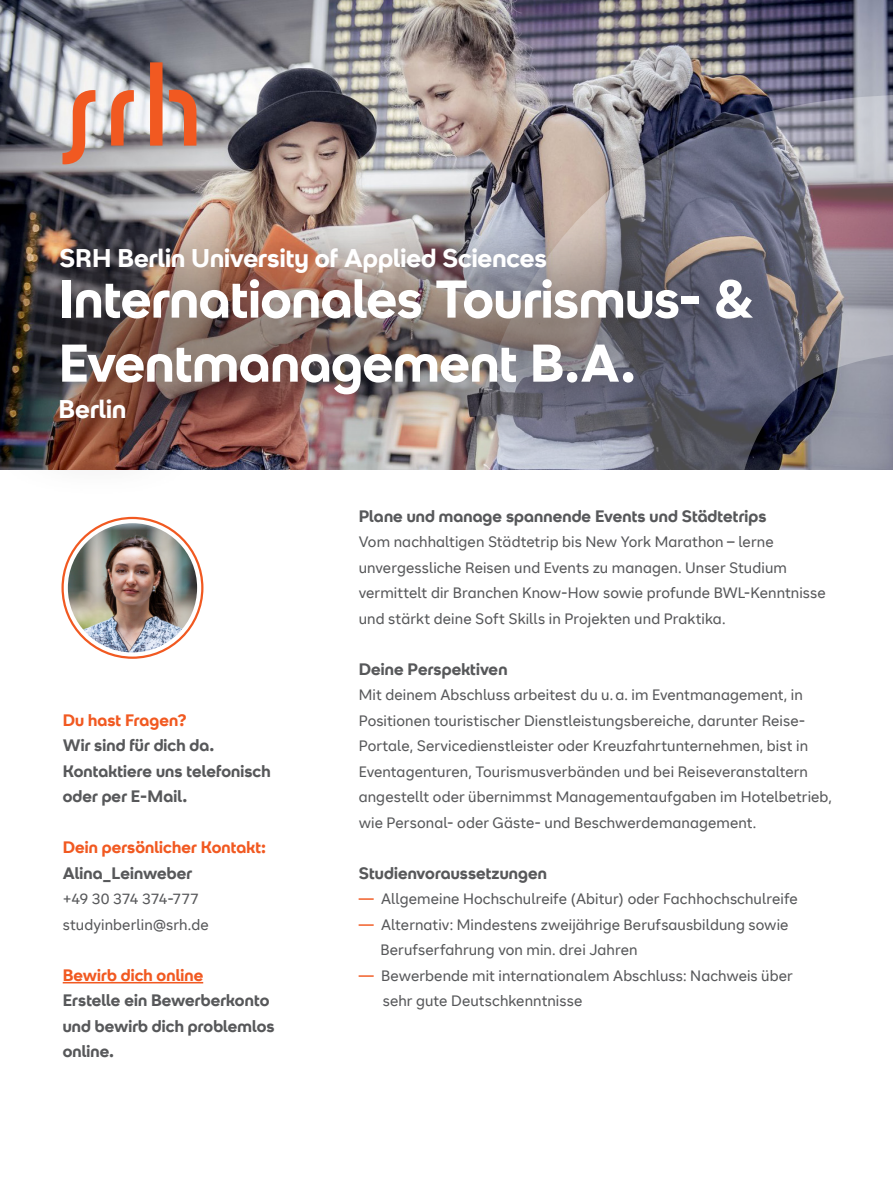
<style>
.page{position:relative;width:893px;height:1188px;background:#fff}
.page>*{position:absolute;margin:0;border:0;box-sizing:border-box;transform-origin:0 0}
.SRH_FS_FS_Titel_Head{font:700 52.95px/64.1px "SRH Headline";letter-spacing:-.005em;color:#fff}
.SRH_FS_FS_Titel_Bere{font:700 25.5px "SRH Headline";color:#fff}
.SRH_FS_FS_Titel_Head-2{font:700 25.5px "SRH Headline";color:#fff}
.SRH_FS_FS_Copy_210x2{font:700 16.5px/25.5px "SRH Headline";letter-spacing:.005em;color:#57585a}
.SRH_FS_FS_Subheadlin{font:700 16.5px/25.5px "SRH Headline";letter-spacing:.005em;color:#57585a}
.SRH_FS_FS_Subheadlin-2{font:700 16.5px "SRH Headline";letter-spacing:.005em;color:#f15921}
.SRH_FS_FS_Copy_210x2-2{font:15px/25.5px "SRH Text";letter-spacing:.005em;color:#57585a}
.SRH_FS_FS_Subheadlin-3{font:15px "SRH Text";letter-spacing:.005em;color:#57585a}
.SRH_FS_FS_Copy_210x2-3{font:15px "SRH Text";letter-spacing:-.02em;color:#57585a}
.s1{color:#f15921}
</style>
<div class="page">
<img style="left:0;top:0;width:893px;height:201px">
<img style="left:229px;top:94px;width:664px;height:376px">
<svg style="left:63px;top:62px;width:133px;height:102px"></svg>
<div style="left:0;top:201px;width:833px;height:297px;background:#231f20;opacity:.68"></div>
<img style="left:68px;top:523px;width:129px;height:129px;border-radius:65px">
<hr style="left:63px;top:982px;width:140px;height:1px;background:#f15921">
<p class="SRH_FS_FS_Titel_Bere" style="left:59px;top:243px;width:489px">SRH Berlin University of Applied Sciences</p>
<p class="SRH_FS_FS_Titel_Head" style="left:59px;top:267px;width:696px">Internationales Tourismus- &amp;<br>Eventmanagement B.A.</p>
<p class="SRH_FS_FS_Titel_Head-2" style="left:59px;top:394px;width:69px">Berlin</p>
<p class="SRH_FS_FS_Subheadlin-2" style="left:63px;top:710px;width:125px">Du hast Fragen?</p>
<p class="SRH_FS_FS_Subheadlin" style="left:63px;top:733px;width:153px">Wir sind für dich da.</p>
<p class="SRH_FS_FS_Subheadlin" style="left:63px;top:758px;width:209px">Kontaktiere uns telefonisch oder per E-Mail.</p>
<p class="SRH_FS_FS_Subheadlin-2" style="left:63px;top:838px;width:205px">Dein persönlicher Kontakt:</p>
<p class="SRH_FS_FS_Subheadlin" style="left:63px;top:860px;width:131px">Alina_Leinweber</p>
<p class="SRH_FS_FS_Copy_210x2-3" style="left:63px;top:890px;width:138px">+49 30 374 374-777</p>
<p class="SRH_FS_FS_Copy_210x2-2" style="left:63px;top:912px;width:147px">studyinberlin@srh.de</p>
<p class="SRH_FS_FS_Subheadlin-2" style="left:63px;top:966px;width:142px">Bewirb dich online</p>
<p class="SRH_FS_FS_Copy_210x2" style="left:63px;top:988px;width:213px">Erstelle ein Bewerberkonto und bewirb dich problemlos online.</p>
<p class="SRH_FS_FS_Copy_210x2" style="left:359px;top:503px;width:409px">Plane und manage spannende Events und Städtetrips</p>
<p class="SRH_FS_FS_Copy_210x2-2" style="left:359px;top:529px;width:430px">Vom nachhaltigen Städtetrip bis New York Marathon – lerne unvergessliche Reisen und Events zu managen. Unser Studium</p>
<p class="SRH_FS_FS_Copy_210x2-2" style="left:359px;top:580px;width:468px">vermittelt dir Branchen Know-How sowie profunde BWL-Kenntnisse und stärkt deine Soft Skills in Projekten und Praktika.</p>
<p class="SRH_FS_FS_Copy_210x2" style="left:359px;top:656px;width:150px">Deine Perspektiven</p>
<p class="SRH_FS_FS_Copy_210x2-2" style="left:359px;top:682px;width:446px">Mit deinem Abschluss arbeitest du u. a. im Eventmanagement, in</p>
<p class="SRH_FS_FS_Copy_210x2-2" style="left:359px;top:708px;width:448px">Positionen touristischer Dienstleistungsbereiche, darunter Reise-</p>
<p class="SRH_FS_FS_Copy_210x2-2" style="left:359px;top:733px;width:451px">Portale, Servicedienstleister oder Kreuzfahrtunternehmen, bist in<br>Eventagenturen, Tourismusverbänden und bei Reiseveranstaltern</p>
<p class="SRH_FS_FS_Copy_210x2-2" style="left:359px;top:784px;width:475px">angestellt oder übernimmst Managementaufgaben im Hotelbetrieb, wie Personal- oder Gäste- und Beschwerdemanagement.</p>
<p class="SRH_FS_FS_Subheadlin" style="left:359px;top:860px;width:190px">Studienvoraussetzungen</p>
<p class="SRH_FS_FS_Subheadlin-3" style="left:359px;top:890px;width:441px"><span class="s1">—</span> Allgemeine Hochschulreife (Abitur) oder Fachhochschulreife</p>
<p class="SRH_FS_FS_Copy_210x2-2" style="left:380px;top:912px;width:410px;text-indent:-22px"><span class="s1">—</span> Alternativ: Mindestens zweijährige Berufsausbildung sowie<br>Berufserfahrung von min. drei Jahren</p>
<p class="SRH_FS_FS_Copy_210x2-2" style="left:383px;top:963px;width:412px;text-indent:-24px"><span class="s1">—</span> Bewerbende mit internationalem Abschluss: Nachweis über sehr gute Deutschkenntnisse</p>
</div>
